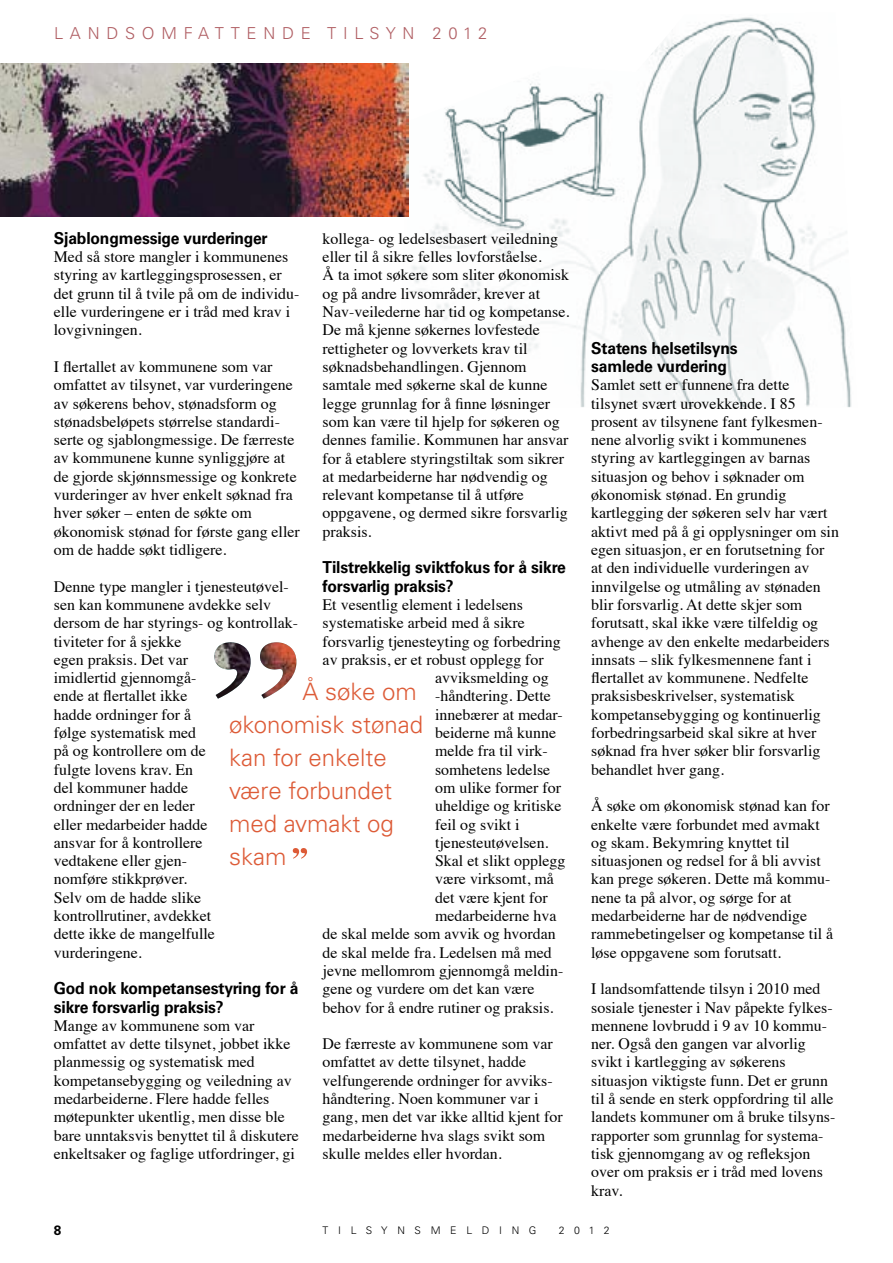
<style>
.page{position:relative;width:893px;height:1263px;background:#fff}
.page>*{position:absolute;margin:0;border:0;box-sizing:border-box;transform-origin:0 0}
.t1{font:300 24px/33px "Univers LT Std";color:#dd5b37}
.t2{font:700 16.5px/18.3px "Univers LT Std";letter-spacing:-.01em;color:#000;scale:.95 1}
.t3{font:300 16.5px "Univers LT Std";letter-spacing:.385em;color:#b05e63}
.t4{font:15.9px/18.3px "Times";color:#000}
.t5{font:700 13.5px "Univers LT Std";color:#000}
.t6{font:300 10.5px "Univers LT Std";letter-spacing:.92em;color:#000}
</style>
<div class="page">
<img style="left:398px;top:17px;width:454px;height:390px">
<img style="left:214px;top:642px;width:82px;height:57px">
<svg style="left:293px;top:848px;width:14px;height:11px"></svg>
<img style="left:0;top:64px;width:408px;height:153px">
<p class="t3" style="left:54px;top:24px;width:50px">Lands</p>
<p class="t3" style="left:142px;top:24px;width:90px">om fattende</p>
<p class="t3" style="left:327px;top:24px;width:16px">tilsyn</p>
<p class="t3" style="left:433px;top:24px;width:56px">2012</p>
<p class="t2" style="left:54px;top:229px;width:227px">Sjablongmessige vurderinger</p>
<p class="t4" style="left:54px;top:246px;width:247px">Med så store mangler i kommunenes styring av kartleggingsprosessen, er det grunn til å tvile på om de individu&shy;elle vurderingene er i tråd med krav i lovgivningen.</p>
<p class="t4" style="left:54px;top:356px;width:247px">I flertallet av kommunene som var omfattet av tilsynet, var vurderingene av søkerens behov, stønadsform og stønadsbeløpets størrelse standardi&shy;serte og sjablongmessige. De færreste av kommunene kunne synliggjøre at de gjorde skjønnsmessige og konkrete vurderinger av hver enkelt søknad fra hver søker – enten de søkte om økonomisk stønad for første gang eller om de hadde søkt tidligere.</p>
<p class="t4" style="left:54px;top:576px;width:246px">Denne type mangler i tjenesteutøvel&shy;sen kan kommunene avdekke selv dersom de har styrings- og kontrollak&shy;tiviteter for å sjekke<br>egen praksis. Det var<br>imidlertid gjennomgå-<br>ende at flertallet ikke<br>hadde ordninger for å<br>følge systematisk med<br>på og kontrollere om de<br>fulgte lovens krav. En<br>del kommuner hadde<br>ordninger der en leder<br>eller medarbeider hadde<br>ansvar for å kontrollere<br>vedtakene eller gjen-<br>nomføre stikkprøver.<br>Selv om de hadde slike kontrollrutiner, avdekket<br>dette ikke de mangelfulle vurderingene.</p>
<p class="t2" style="left:54px;top:979px;width:259px">God nok kompetansestyring for å sikre forsvarlig praksis?</p>
<p class="t4" style="left:54px;top:1015px;width:247px">Mange av kommunene som var omfattet av dette tilsynet, jobbet ikke planmessig og systematisk med kompetansebygging og veiledning av medarbeiderne. Flere hadde felles møtepunkter ukentlig, men disse ble bare unntaksvis benyttet til å diskutere enkeltsaker og faglige utfordringer, gi</p>
<p class="t4" style="left:323px;top:228px;width:248px">kollega- og ledelsesbasert veiledning eller til å sikre felles lovforståelse.<br>Å ta imot søkere som sliter økonomisk og på andre livsområder, krever at Nav-veilederne har tid og kompetanse.<br>De må kjenne søkernes lovfestede rettigheter og lovverkets krav til søknadsbehandlingen. Gjennom samtale med søkerne skal de kunne legge grunnlag for å finne løsninger som kan være til hjelp for søkeren og dennes familie. Kommunen har ansvar for å etablere styringstiltak som sikrer at medarbeiderne har nødvendig og relevant kompetanse til å utføre oppgavene, og dermed sikre forsvarlig praksis.</p>
<p class="t2" style="left:323px;top:558px;width:258px">Tilstrekkelig sviktfokus for å sikre forsvarlig praksis?</p>
<p class="t4" style="left:323px;top:594px;width:202px">Et vesentlig element i ledelsens</p>
<p class="t4" style="left:323px;top:612px;width:204px">systematiske arbeid med å sikre</p>
<p class="t4" style="left:323px;top:631px;width:240px">forsvarlig tjenesteyting og forbedring</p>
<p class="t4" style="left:323px;top:649px;width:223px">av praksis, er et robust opplegg for</p>
<p class="t4" style="left:435px;top:667px;width:115px">avviksmelding og</p>
<p class="t4" style="left:435px;top:685px;width:117px">-håndtering. Dette</p>
<p class="t4" style="left:435px;top:704px;width:129px">innebærer at medar-</p>
<p class="t4" style="left:435px;top:722px;width:122px">beiderne må kunne</p>
<p class="t4" style="left:435px;top:740px;width:114px">melde fra til virk-</p>
<p class="t4" style="left:435px;top:759px;width:117px">somhetens ledelse</p>
<p class="t4" style="left:435px;top:777px;width:127px">om ulike former for</p>
<p class="t4" style="left:435px;top:795px;width:128px">uheldige og kritiske</p>
<p class="t4" style="left:435px;top:814px;width:86px">feil og svikt i</p>
<p class="t4" style="left:435px;top:832px;width:115px">tjenesteutøvelsen.</p>
<p class="t4" style="left:435px;top:850px;width:132px">Skal et slikt opplegg</p>
<p class="t4" style="left:435px;top:868px;width:120px">være virksomt, må</p>
<p class="t4" style="left:435px;top:887px;width:114px">det være kjent for</p>
<p class="t4" style="left:435px;top:905px;width:123px">medarbeiderne hva</p>
<p class="t4" style="left:323px;top:923px;width:235px">de skal melde som avvik og hvordan</p>
<p class="t4" style="left:323px;top:942px;width:231px">de skal melde fra. Ledelsen må med</p>
<p class="t4" style="left:323px;top:960px;width:242px">jevne mellomrom gjennomgå meldin-</p>
<p class="t4" style="left:323px;top:978px;width:213px">gene og vurdere om det kan være</p>
<p class="t4" style="left:323px;top:997px;width:232px">behov for å endre rutiner og praksis.</p>
<p class="t4" style="left:323px;top:1033px;width:242px">De færreste av kommunene som var omfattet av dette tilsynet, hadde velfungerende ordninger for avviks&shy;håndtering. Noen kommuner var i gang, men det var ikke alltid kjent for medarbeiderne hva slags svikt som skulle meldes eller hvordan.</p>
<h1 class="t1" style="left:229px;top:675px;width:196px;text-indent:73px">Å søke om økonomisk stønad kan for enkelte være forbundet med avmakt og skam</h1>
<p class="t2" style="left:591px;top:339px;width:156px">Statens helsetilsyns samlede vurdering</p>
<p class="t4" style="left:591px;top:374px;width:249px">Samlet sett er funnene fra dette tilsynet svært urovekkende. I 85 prosent av tilsynene fant fylkesmen&shy;nene alvorlig svikt i kommunenes styring av kartleggingen av barnas situasjon og behov i søknader om økonomisk stønad. En grundig kartlegging der søkeren selv har vært aktivt med på å gi opplysninger om sin egen situasjon, er en forutsetning for at den individuelle vurderingen av innvilgelse og utmåling av stønaden blir forsvarlig. At dette skjer som forutsatt, skal ikke være tilfeldig og avhenge av den enkelte medarbeiders innsats – slik fylkesmennene fant i flertallet av kommunene. Nedfelte praksisbeskrivelser, systematisk kompetansebygging og kontinuerlig forbedringsarbeid skal sikre at hver søknad fra hver søker blir forsvarlig behandlet hver gang.</p>
<p class="t4" style="left:591px;top:795px;width:243px">Å søke om økonomisk stønad kan for enkelte være forbundet med avmakt og skam. Bekymring knyttet til situasjonen og redsel for å bli avvist kan prege søkeren. Dette må kommu&shy;nene ta på alvor, og sørge for at medarbeiderne har de nødvendige rammebetingelser og kompetanse til å løse oppgavene som forutsatt.</p>
<p class="t4" style="left:591px;top:978px;width:246px">I landsomfattende tilsyn i 2010 med sosiale tjenester i Nav påpekte fylkes&shy;mennene lovbrudd i 9 av 10 kommu&shy;ner. Også den gangen var alvorlig svikt i kartlegging av søkerens situasjon viktigste funn. Det er grunn til å sende en sterk oppfordring til alle landets kommuner om å bruke tilsyns&shy;rapporter som grunnlag for systema&shy;tisk gjennomgang av og refleksjon over om praksis er i tråd med lovens krav.</p>
<p class="t5" style="left:54px;top:1222px;width:9px">8</p>
<p class="t6" style="left:323px;top:1224px;width:215px">TILSYNSMELDING</p>
<p class="t6" style="left:559px;top:1224px;width:53px">2012</p>
</div>
